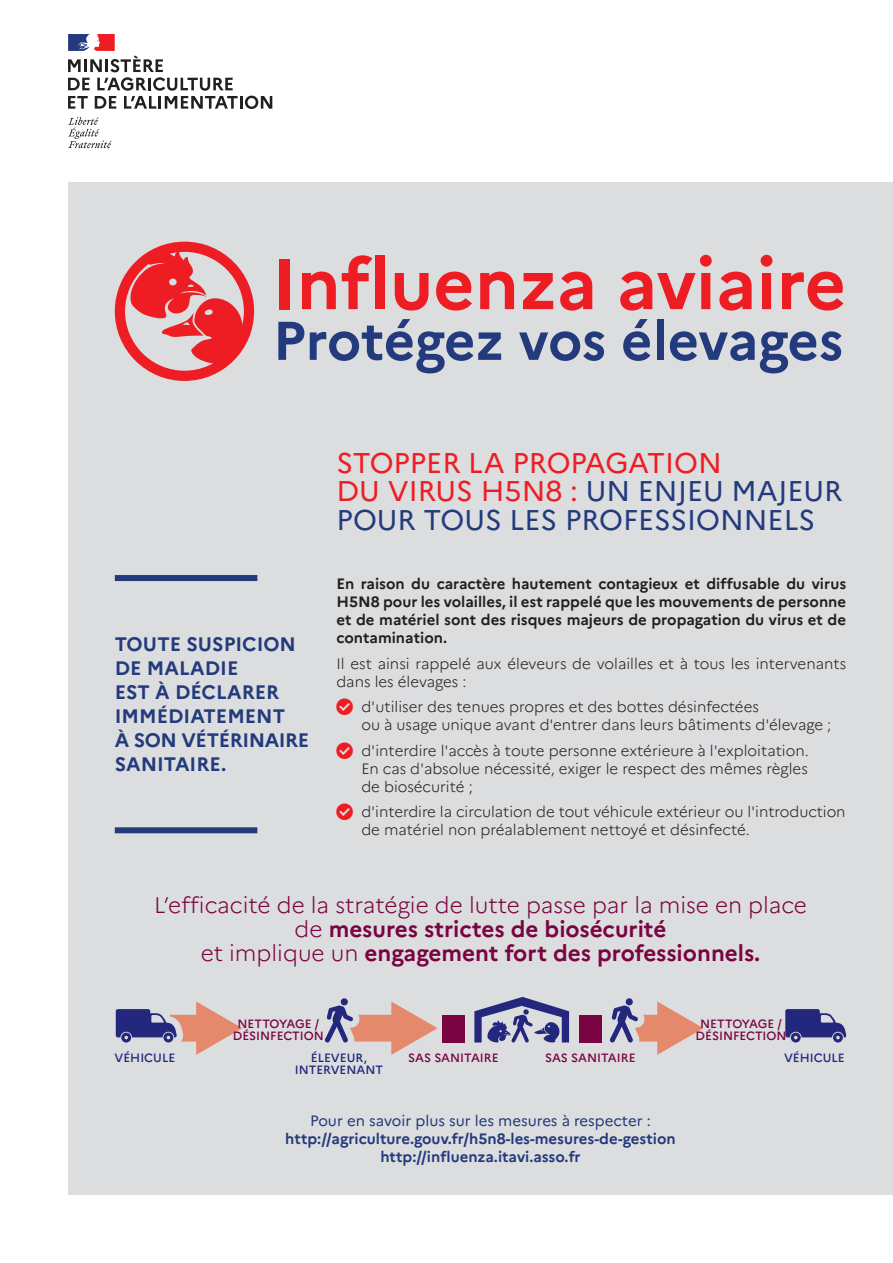
<style>
.page{position:relative;width:893px;height:1263px;background:#fff}
.page>*{position:absolute;margin:0;border:0;box-sizing:border-box;transform-origin:0 0}
.t1{font:700 71.7px "Marianne";color:#ee1d23}
.t2{font:700 54.45px "Marianne";letter-spacing:-.005em;color:#233b7d}
.t3{font:28.5px/28.5px "Marianne";color:#233b7d}
.t4{font:300 22.5px/24px "Marianne";color:#7a0441;text-align:center}
.t5{font:700 19.5px/24px "Marianne";color:#233b7d}
.t6{font:300 15px/18px "Marianne";color:#231f20}
.t7{font:700 15px/18px "Marianne";color:#231f20;text-align:justify}
.t8{font:700 15px/18px "Marianne";color:#233b7d;text-align:center}
.t9{font:15px "Marianne";color:#233b7d}
.t10{font:500 12px/12px "Marianne";color:#7a0441;text-align:center}
.t11{font:500 12px "Marianne";color:#23287e}
.s1{color:#ee1d23}
.s2{font-weight:700}
</style>
<div class="page">
<svg style="left:68px;top:117px;width:44px;height:31px"></svg>
<svg style="left:68px;top:34px;width:204px;height:75px"></svg>
<div style="left:68px;top:183px;width:825px;height:1012px;background:#dcdddf"></div>
<svg style="left:115px;top:1001px;width:127px;height:54px"></svg>
<svg style="left:785px;top:1009px;width:62px;height:34px"></svg>
<svg style="left:325px;top:998px;width:113px;height:57px"></svg>
<svg style="left:609px;top:998px;width:94px;height:57px"></svg>
<div style="left:442px;top:1015px;width:23px;height:27px;background:#7a0441"></div>
<div style="left:579px;top:1015px;width:22px;height:27px;background:#7a0441"></div>
<svg style="left:474px;top:997px;width:95px;height:46px"></svg>
<svg style="left:115px;top:242px;width:139px;height:139px"></svg>
<div style="left:115px;top:827px;width:142px;height:6px;background:#233b7d"></div>
<div style="left:115px;top:575px;width:142px;height:6px;background:#233b7d"></div>
<h1 class="t1" style="left:272px;top:240px;width:576px">Influenza aviaire</h1>
<h2 class="t2" style="left:273px;top:307px;width:572px">Protégez vos élevages</h2>
<h3 class="t5" style="left:115px;top:632px;width:196px">TOUTE SUSPICION<br>DE MALADIE<br>EST À DÉCLARER<br>IMMÉDIATEMENT<br>À SON VÉTÉRINAIRE<br>SANITAIRE.</h3>
<h3 class="t3" style="left:336px;top:448px;width:508px"><span class="s1">STOPPER LA PROPAGATION<br>DU VIRUS H5N8 :</span> UN ENJEU MAJEUR<br>POUR TOUS LES PROFESSIONNELS</h3>
<p class="t7" style="left:336px;top:575px;width:511px">En raison du caractère hautement contagieux et diffusable du virus H5N8 pour les volailles, il est rappelé que les mouvements de personne et de matériel sont des risques majeurs de propagation du virus et de contamination.</p>
<p class="t6" style="left:336px;top:654px;width:511px">Il est ainsi rappelé aux éleveurs de volailles et à tous les intervenants dans les élevages :</p>
<p class="t6" style="left:361px;top:698px;width:471px">d'utiliser des tenues propres et des bottes désinfectées<br>ou à usage unique avant d'entrer dans leurs bâtiments d'élevage ;</p>
<p class="t6" style="left:361px;top:741px;width:449px;text-align:justify">d'interdire l'accès à toute personne extérieure à l'exploitation.<br>En cas d'absolue nécessité, exiger le respect des mêmes règles de biosécurité ;</p>
<p class="t6" style="left:361px;top:803px;width:486px">d'interdire la circulation de tout véhicule extérieur ou l'introduction de matériel non préalablement nettoyé et désinfecté.</p>
<h3 class="t4" style="left:154px;top:893px;width:654px">L’efficacité de la stratégie de lutte passe par la mise en place de <span class="s2">mesures strictes de biosécurité<br></span>et implique un <span class="s2">engagement fort des professionnels.</span></h3>
<p class="t10" style="left:233px;top:1017px;width:93px">NETTOYAGE /<br>DÉSINFECTION</p>
<p class="t10" style="left:696px;top:1017px;width:93px">NETTOYAGE /<br>DÉSINFECTION</p>
<p class="t11" style="left:115px;top:1050px;width:62px">VÉHICULE</p>
<p class="t11" style="left:311px;top:1050px;width:58px">ÉLEVEUR,</p>
<p class="t11" style="left:784px;top:1050px;width:62px">VÉHICULE</p>
<p class="t11" style="left:295px;top:1062px;width:90px">INTERVENANT</p>
<p class="t10" style="left:408px;top:1052px;width:92px">SAS SANITAIRE</p>
<p class="t10" style="left:545px;top:1052px;width:92px">SAS SANITAIRE</p>
<p class="t9" style="left:310px;top:1111px;width:342px">Pour en savoir plus sur les mesures à respecter :</p>
<p class="t8" style="left:285px;top:1129px;width:392px">http://agriculture.gouv.fr/h5n8-les-mesures-de-gestion http://influenza.itavi.asso.fr</p>
</div>
